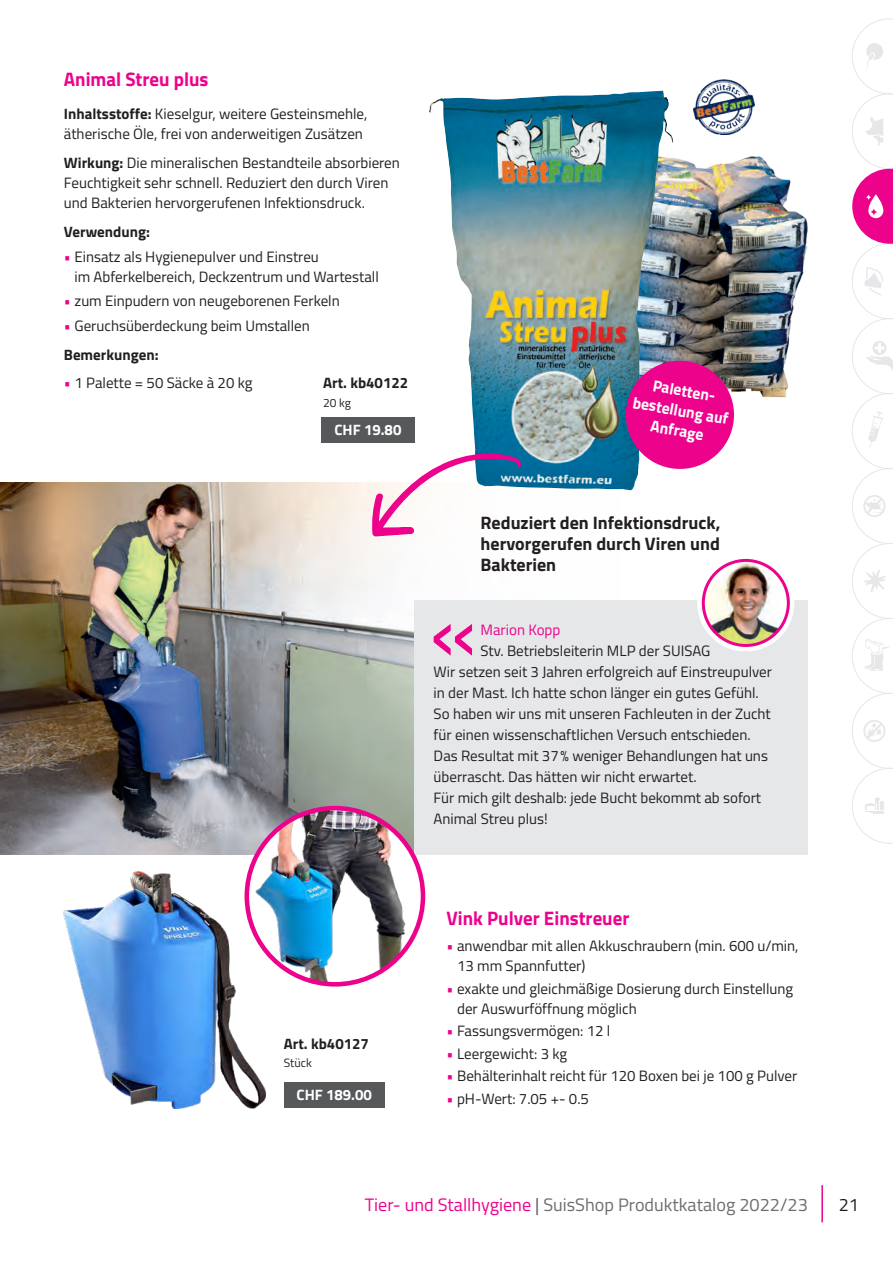
<style>
.page{position:relative;width:893px;height:1263px;background:#fff}
.page>*{position:absolute;margin:0;border:0;box-sizing:border-box;transform-origin:0 0}
.t1{font:700 19.5px "Titillium Web";color:#ed028c}
.t2{font:700 18px/21px "Titillium Web";color:#231f20;text-align:justify}
.t3{font:18px "Titillium Web";color:#6c6d70}
.t4{font:18px "Titillium Web";color:#231f20}
.t5{font:700 16.2px/20.2px "Titillium Web";color:#fff;text-align:center;scale:.96 1}
.t6{font:15px/21px "Titillium Web";color:#231f20}
.t7{font:700 15px "Titillium Web";color:#231f20}
.t8{font:700 15px "Titillium Web";color:#fff}
.t9{font:15px "Titillium Web";color:#ed028c}
.t10{font:12px "Titillium Web";color:#231f20}
.s1{font-weight:700}
.s2{color:#ed028c}
.s3{color:#57585a}
</style>
<div class="page">
<hr style="left:821px;top:1185px;width:2px;height:37px;background:#ed028c">
<svg style="left:852px;top:18px;width:41px;height:826px"></svg>
<div style="left:321px;top:417px;width:94px;height:25px;background:#57585a"></div>
<img style="left:694px;top:79px;width:60px;height:56px">
<img style="left:0;top:483px;width:621px;height:372px">
<div style="left:414px;top:601px;width:394px;height:254px;background:#e6e7e9"></div>
<svg style="left:434px;top:624px;width:38px;height:32px"></svg>
<div style="left:697px;top:554px;width:97px;height:97px;border:12px solid #fff;border-radius:50%"></div>
<img style="left:703px;top:560px;width:85px;height:85px;border-radius:43px">
<div style="left:702px;top:559px;width:88px;height:88px;border:3px solid #ed028c;border-radius:50%"></div>
<img style="left:653px;top:154px;width:155px;height:244px">
<img style="left:429px;top:91px;width:224px;height:399px">
<svg style="left:621px;top:356px;width:117px;height:117px;background:#ca3696"></svg>
<svg style="left:371px;top:453px;width:155px;height:84px"></svg>
<img style="left:64px;top:871px;width:201px;height:238px">
<div style="left:284px;top:1082px;width:101px;height:25px;background:#57585a"></div>
<img style="left:247px;top:808px;width:176px;height:176px;border-radius:88px">
<div style="left:245px;top:806px;width:180px;height:180px;border:5px solid #ed028c;border-radius:50%"></div>
<h1 class="t1" style="left:64px;top:64px;width:146px">Animal Streu plus</h1>
<p class="t6" style="left:64px;top:103px;width:305px;line-height:20.2px"><span class="s1">Inhaltsstoffe:</span> Kieselgur, weitere Gesteinsmehle, ätherische Öle, frei von anderweitigen Zusätzen</p>
<p class="t6" style="left:64px;top:152px;width:338px;line-height:20.2px"><span class="s1">Wirkung:</span> Die mineralischen Bestandteile absorbieren<br>Feuchtigkeit sehr schnell. Reduziert den durch Viren und Bakterien hervorgerufenen Infektionsdruck.</p>
<p class="t7" style="left:64px;top:220px;width:88px">Verwendung:</p>
<p class="t6" style="left:75px;top:246px;width:306px;line-height:20.2px;text-indent:-11px"><span class="s2">•</span> Einsatz als Hygienepulver und Einstreu<br>im Abferkelbereich, Deckzentrum und Wartestall</p>
<p class="t6" style="left:64px;top:290px;width:277px"><span class="s2">•</span> zum Einpudern von neugeborenen Ferkeln</p>
<p class="t6" style="left:64px;top:310px;width:247px;line-height:28.8px"><span class="s2">•</span> Geruchsüberdeckung beim Umstallen<br><span class="s1">Bemerkungen:</span></p>
<p class="t6" style="left:64px;top:372px;width:190px"><span class="s2">•</span> 1 Palette = 50 Säcke à 20 kg</p>
<p class="t8" style="left:334px;top:418px;width:69px">CHF 19.80</p>
<p class="t7" style="left:323px;top:372px;width:87px">Art. kb40122</p>
<p class="t10" style="left:323px;top:394px;width:29px">20 kg</p>
<p class="t5" style="left:638px;top:371px;width:102px;rotate:10deg">Paletten&shy;bestellung auf<br>Anfrage</p>
<p class="t2" style="left:481px;top:511px;width:241px">Reduziert den Infektionsdruck, hervorgerufen durch Viren und Bakterien</p>
<p class="t9" style="left:480px;top:618px;width:81px">Marion Kopp</p>
<p class="t6" style="left:434px;top:639px;width:340px;text-indent:47px">Stv. Betriebsleiterin MLP der SUISAG<br>Wir setzen seit 3 Jahren erfolgreich auf Einstreupulver in der Mast. Ich hatte schon länger ein gutes Gefühl.<br>So haben wir uns mit unseren Fachleuten in der Zucht für einen wissenschaftlichen Versuch entschieden.<br>Das Resultat mit 37% weniger Behandlungen hat uns überrascht. Das hätten wir nicht erwartet.<br>Für mich gilt deshalb: jede Bucht bekommt ab sofort Animal Streu plus!</p>
<p class="t7" style="left:284px;top:1032px;width:87px">Art. kb40127</p>
<p class="t10" style="left:284px;top:1054px;width:29px">Stück</p>
<h1 class="t1" style="left:446px;top:903px;width:184px">Vink Pulver Einstreuer</h1>
<p class="t6" style="left:457px;top:935px;width:343px;line-height:20.2px;text-indent:-11px"><span class="s2">•</span> anwendbar mit allen Akkuschraubern (min. 600 u/min,<br>13 mm Spannfutter)</p>
<p class="t6" style="left:457px;top:978px;width:338px;line-height:20.2px;text-indent:-11px"><span class="s2">•</span> exakte und gleichmäßige Dosierung durch Einstellung der Auswurföffnung möglich</p>
<p class="t6" style="left:446px;top:1020px;width:165px"><span class="s2">•</span> Fassungsvermögen: 12 l</p>
<p class="t6" style="left:446px;top:1042px;width:122px"><span class="s2">•</span> Leergewicht: 3 kg</p>
<p class="t6" style="left:446px;top:1065px;width:352px"><span class="s2">•</span> Behälterinhalt reicht für 120 Boxen bei je 100 g Pulver</p>
<p class="t8" style="left:297px;top:1083px;width:77px">CHF 189.00</p>
<p class="t6" style="left:446px;top:1087px;width:144px"><span class="s2">•</span> pH-Wert: 7.05 +- 0.5</p>
<p class="t3" style="left:365px;top:1191px;width:445px"><span class="s2">Tier- und Stallhygiene</span> <span class="s3">|</span> SuisShop Produktkatalog 2022/23</p>
<p class="t4" style="left:839px;top:1192px;width:22px">21</p>
</div>
